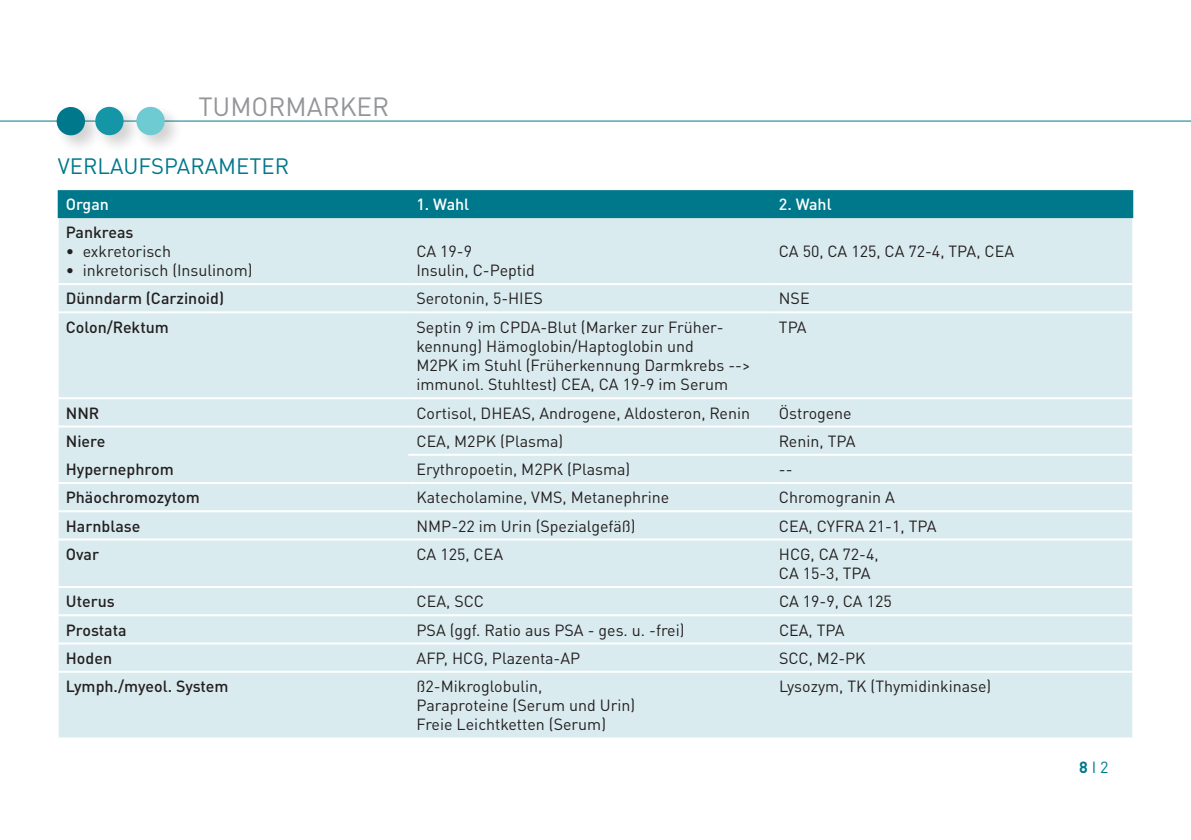
<style>
.page{position:relative;width:1191px;height:840px;background:#fff}
.page>*{position:absolute;margin:0;border:0;box-sizing:border-box;transform-origin:0 0}
.t1{font:26px "DIN Pro";color:#939598}
.t2{font:22px "DIN Pro";color:#00788b}
.t3{font:16px/19.2px "DIN Pro";color:#231f20}
.t4{font:500 16px "DIN Pro";color:#231f20}
.t5{font:500 16px "DIN Pro";color:#fff}
.t6{font:16px "DIN Pro";color:#00788b}
.s1{font-weight:700}
</style>
<div class="page">
<hr style="left:0;top:120px;width:1191px;height:1px;background:#00788b">
<div style="left:134px;top:104px;width:50px;height:50px;background:#231f20;opacity:.2"></div>
<div style="left:136px;top:107px;width:29px;height:28px;background:#6fcbd2;border-radius:50%"></div>
<div style="left:54px;top:104px;width:50px;height:50px;background:#231f20;opacity:.2"></div>
<div style="left:57px;top:107px;width:28px;height:28px;background:#00788b;border-radius:50%"></div>
<div style="left:93px;top:104px;width:49px;height:50px;background:#231f20;opacity:.2"></div>
<div style="left:95px;top:107px;width:29px;height:28px;background:#1596a6;border-radius:50%"></div>
<div style="left:58px;top:190px;width:1075px;height:28px;background:#00788b"></div>
<div style="left:59px;top:218px;width:1073px;height:519px;background:#daebef"></div>
<hr style="left:57px;top:283px;width:351px;height:2px;background:#fff">
<hr style="left:408px;top:283px;width:363px;height:2px;background:#fff">
<hr style="left:771px;top:283px;width:363px;height:2px;background:#fff">
<hr style="left:57px;top:311px;width:351px;height:2px;background:#fff">
<hr style="left:408px;top:311px;width:363px;height:2px;background:#fff">
<hr style="left:771px;top:311px;width:363px;height:2px;background:#fff">
<hr style="left:57px;top:397px;width:351px;height:2px;background:#fff">
<hr style="left:408px;top:397px;width:363px;height:2px;background:#fff">
<hr style="left:771px;top:397px;width:363px;height:2px;background:#fff">
<hr style="left:57px;top:425px;width:351px;height:2px;background:#fff">
<hr style="left:408px;top:425px;width:363px;height:2px;background:#fff">
<hr style="left:771px;top:425px;width:363px;height:2px;background:#fff">
<hr style="left:408px;top:453px;width:363px;height:2px;background:#fff">
<hr style="left:771px;top:453px;width:363px;height:2px;background:#fff">
<hr style="left:57px;top:481px;width:351px;height:2px;background:#fff">
<hr style="left:408px;top:481px;width:363px;height:2px;background:#fff">
<hr style="left:771px;top:481px;width:363px;height:2px;background:#fff">
<hr style="left:57px;top:510px;width:351px;height:2px;background:#fff">
<hr style="left:408px;top:510px;width:363px;height:2px;background:#fff">
<hr style="left:771px;top:510px;width:363px;height:2px;background:#fff">
<hr style="left:57px;top:538px;width:351px;height:2px;background:#fff">
<hr style="left:408px;top:538px;width:363px;height:2px;background:#fff">
<hr style="left:771px;top:538px;width:363px;height:2px;background:#fff">
<hr style="left:57px;top:585px;width:351px;height:2px;background:#fff">
<hr style="left:408px;top:585px;width:363px;height:2px;background:#fff">
<hr style="left:771px;top:585px;width:363px;height:2px;background:#fff">
<hr style="left:57px;top:614px;width:351px;height:2px;background:#fff">
<hr style="left:408px;top:614px;width:363px;height:2px;background:#fff">
<hr style="left:771px;top:614px;width:363px;height:2px;background:#fff">
<hr style="left:57px;top:642px;width:351px;height:2px;background:#fff">
<hr style="left:408px;top:642px;width:363px;height:2px;background:#fff">
<hr style="left:771px;top:642px;width:363px;height:2px;background:#fff">
<hr style="left:57px;top:670px;width:351px;height:2px;background:#fff">
<hr style="left:408px;top:670px;width:363px;height:2px;background:#fff">
<hr style="left:771px;top:670px;width:363px;height:2px;background:#fff">
<h1 class="t1" style="left:198px;top:86px;width:192px">TUMORMARKER</h1>
<h2 class="t2" style="left:58px;top:149px;width:233px">VERLAUFSPARAMETER</h2>
<p class="t5" style="left:66px;top:191px;width:45px">Organ</p>
<p class="t5" style="left:416px;top:191px;width:54px">1. Wahl</p>
<p class="t5" style="left:779px;top:191px;width:54px">2. Wahl</p>
<p class="t4" style="left:66px;top:219px;width:69px">Pankreas</p>
<p class="t3" style="left:66px;top:240px;width:107px">• exkretorisch</p>
<p class="t3" style="left:66px;top:259px;width:188px">• inkretorisch (Insulinom)</p>
<p class="t3" style="left:416px;top:240px;width:120px">CA 19-9<br>Insulin, C-Peptid</p>
<p class="t3" style="left:779px;top:240px;width:237px">CA 50, CA 125, CA 72-4, TPA, CEA</p>
<p class="t4" style="left:66px;top:285px;width:160px">Dünndarm (Carzinoid)</p>
<p class="t3" style="left:416px;top:287px;width:128px">Serotonin, 5-HIES</p>
<p class="t3" style="left:779px;top:287px;width:32px">NSE</p>
<p class="t4" style="left:66px;top:313px;width:105px">Colon/Rektum</p>
<p class="t3" style="left:416px;top:315px;width:335px">Septin 9 im CPDA-Blut (Marker zur Früher&shy;kennung) Hämoglobin/Haptoglobin und<br>M2PK im Stuhl (Früherkennung Darmkrebs --&gt; immunol. Stuhltest) CEA, CA 19-9 im Serum</p>
<p class="t3" style="left:779px;top:315px;width:29px">TPA</p>
<p class="t4" style="left:66px;top:399px;width:35px">NNR</p>
<p class="t3" style="left:416px;top:401px;width:335px">Cortisol, DHEAS, Androgene, Aldosteron, Renin</p>
<p class="t3" style="left:779px;top:401px;width:74px">Östrogene</p>
<p class="t4" style="left:66px;top:428px;width:41px">Niere</p>
<p class="t3" style="left:416px;top:429px;width:148px">CEA, M2PK (Plasma)</p>
<p class="t3" style="left:779px;top:429px;width:78px">Renin, TPA</p>
<p class="t4" style="left:66px;top:456px;width:109px">Hypernephrom</p>
<p class="t3" style="left:416px;top:458px;width:215px">Erythropoetin, M2PK (Plasma)</p>
<p class="t3" style="left:779px;top:458px;width:15px">--</p>
<p class="t4" style="left:66px;top:484px;width:135px">Phäochromozytom</p>
<p class="t3" style="left:416px;top:486px;width:254px">Katecholamine, VMS, Metanephrine</p>
<p class="t3" style="left:779px;top:486px;width:117px">Chromogranin A</p>
<p class="t4" style="left:66px;top:512px;width:76px">Harnblase</p>
<p class="t3" style="left:416px;top:514px;width:220px">NMP-22 im Urin (Spezialgefäß)</p>
<p class="t3" style="left:779px;top:514px;width:159px">CEA, CYFRA 21-1, TPA</p>
<p class="t4" style="left:66px;top:540px;width:35px">Ovar</p>
<p class="t3" style="left:416px;top:542px;width:88px">CA 125, CEA</p>
<p class="t3" style="left:779px;top:542px;width:101px">HCG, CA 72-4,<br>CA 15-3, TPA</p>
<p class="t4" style="left:66px;top:588px;width:50px">Uterus</p>
<p class="t3" style="left:416px;top:590px;width:69px">CEA, SCC</p>
<p class="t3" style="left:779px;top:590px;width:114px">CA 19-9, CA 125</p>
<p class="t4" style="left:66px;top:616px;width:62px">Prostata</p>
<p class="t3" style="left:416px;top:618px;width:269px">PSA (ggf. Ratio aus PSA - ges. u. -frei)</p>
<p class="t3" style="left:779px;top:618px;width:67px">CEA, TPA</p>
<p class="t4" style="left:66px;top:644px;width:48px">Hoden</p>
<p class="t3" style="left:416px;top:646px;width:165px">AFP, HCG, Plazenta-AP</p>
<p class="t3" style="left:779px;top:646px;width:88px">SCC, M2-PK</p>
<p class="t4" style="left:66px;top:672px;width:164px">Lymph./myeol. System</p>
<p class="t3" style="left:416px;top:674px;width:220px">ß2-Mikroglobulin,<br>Paraproteine (Serum und Urin)<br>Freie Leichtketten (Serum)</p>
<p class="t3" style="left:779px;top:674px;width:214px">Lysozym, TK (Thymidinkinase)</p>
<p class="t6" style="left:1079px;top:754px;width:31px"><span class="s1">8</span> I 2</p>
</div>
